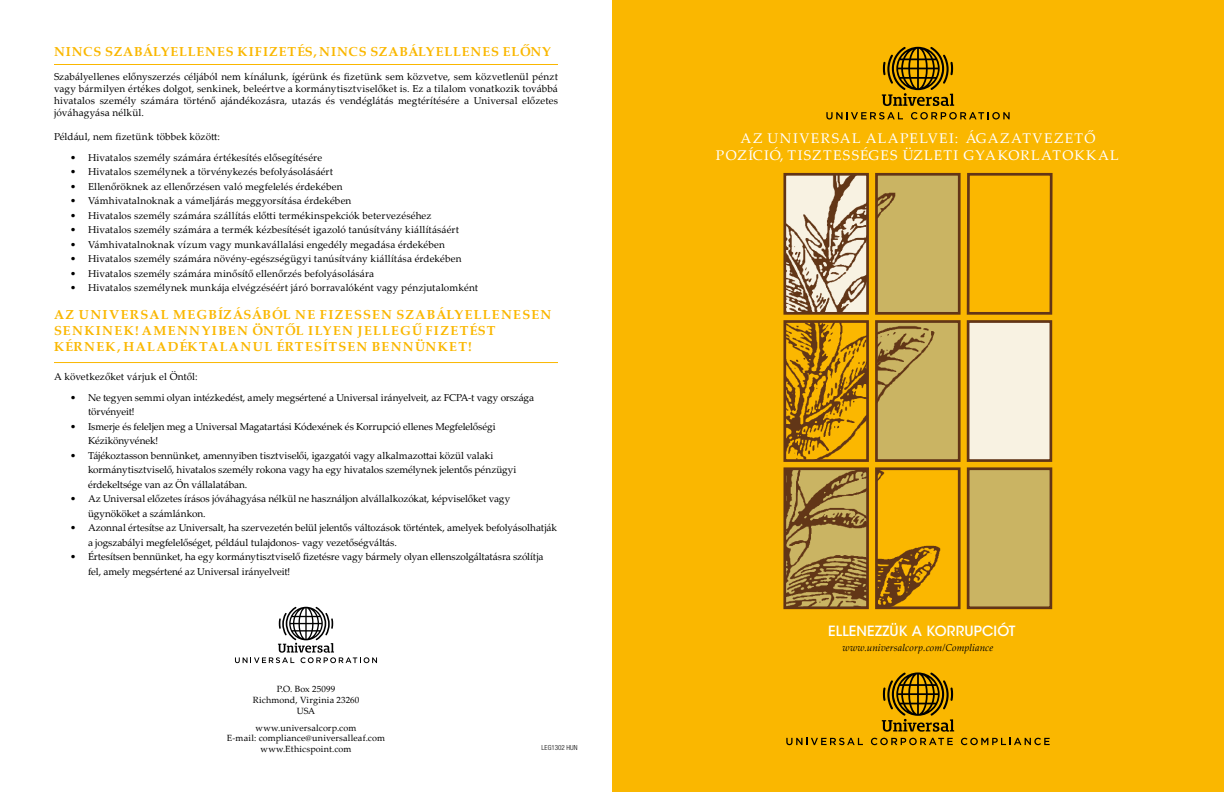
<style>
.page{position:relative;width:1224px;height:792px;background:#fff}
.page>*{position:absolute;margin:0;border:0;box-sizing:border-box;transform-origin:0 0}
.t1{font:14px/16.8px "Palatino Linotype";letter-spacing:.095em;color:#fff;text-align:center}
.t2{font:500 14px "ITC Avant Garde Std";letter-spacing:.01em;color:#fff}
.t3{font:700 13px/15.6px "Palatino Linotype";letter-spacing:.085em;color:#fab700}
.t4{font:700 13px "Palatino Linotype";letter-spacing:.065em;color:#fab700}
.t5{font:10px/14.5px "Palatino Linotype";color:#000}
.t6{font:italic 10px "Palatino Linotype";letter-spacing:.01em;color:#000}
.t7{font:9px/10.8px "Palatino Linotype";letter-spacing:.015em;color:#000;text-align:center}
.t8{font:300 condensed 7px "Helvetica Neue LT Std";color:#000}
</style>
<div class="page">
<div style="left:612px;top:0;width:612px;height:792px;background:#fab700"></div>
<div style="left:971px;top:324px;width:77px;height:134px;background:#f8f2e2"></div>
<div style="left:967px;top:320px;width:85px;height:142px;border:3px solid #623517"></div>
<img style="left:879px;top:324px;width:78px;height:134px">
<div style="left:875px;top:320px;width:86px;height:142px;border:3px solid #623517"></div>
<svg style="left:966px;top:173px;width:87px;height:142px"></svg>
<div style="left:879px;top:177px;width:78px;height:134px;background:#cab463"></div>
<div style="left:875px;top:173px;width:86px;height:142px;border:3px solid #623517"></div>
<div style="left:971px;top:471px;width:77px;height:134px;background:#cab463"></div>
<div style="left:967px;top:467px;width:85px;height:142px;border:3px solid #623517"></div>
<img style="left:879px;top:471px;width:62px;height:134px">
<div style="left:875px;top:467px;width:86px;height:142px;border:3px solid #623517"></div>
<img style="left:787px;top:324px;width:78px;height:134px">
<div style="left:783px;top:320px;width:86px;height:142px;border:3px solid #623517"></div>
<img style="left:787px;top:177px;width:78px;height:134px">
<div style="left:783px;top:173px;width:86px;height:142px;border:3px solid #623517"></div>
<img style="left:787px;top:471px;width:78px;height:134px">
<div style="left:783px;top:467px;width:86px;height:142px;border:3px solid #623517"></div>
<hr style="left:54px;top:64px;width:504px;height:1px;background:#fab700">
<hr style="left:54px;top:362px;width:504px;height:1px;background:#fab700">
<svg style="left:235px;top:607px;width:142px;height:56px"></svg>
<svg style="left:826px;top:112px;width:77px;height:8px"></svg>
<svg style="left:911px;top:112px;width:99px;height:8px"></svg>
<svg style="left:882px;top:47px;width:72px;height:59px"></svg>
<svg style="left:786px;top:738px;width:77px;height:7px"></svg>
<svg style="left:871px;top:738px;width:82px;height:7px"></svg>
<svg style="left:961px;top:738px;width:89px;height:7px"></svg>
<svg style="left:882px;top:672px;width:72px;height:60px"></svg>
<h2 class="t4" style="left:54px;top:43px;width:499px">NINCS SZABÁLYELLENES KIFIZETÉS, NINCS SZABÁLYELLENES ELŐNY</h2>
<p class="t5" style="left:54px;top:71px;width:506px;line-height:12px;text-align:justify">Szabályellenes előnyszerzés céljából nem kínálunk, ígérünk és fizetünk sem közvetve, sem közvetlenül pénzt vagy bármilyen értékes dolgot, senkinek, beleértve a kormánytisztviselőket is. Ez a tilalom vonatkozik továbbá hivatalos személy számára történő ajándékozásra, utazás és vendéglátás megtérítésére a Universal előzetes jóváhagyása nélkül.</p>
<p class="t5" style="left:54px;top:129px;width:168px">Például, nem fizetünk többek között:</p>
<p class="t5" style="left:70px;top:150px;width:254px">• Hivatalos személy számára értékesítés elősegítésére</p>
<p class="t5" style="left:70px;top:164px;width:265px">• Hivatalos személynek a törvénykezés befolyásolásáért</p>
<p class="t5" style="left:70px;top:179px;width:274px">• Ellenőröknek az ellenőrzésen való megfelelés érdekében</p>
<p class="t5" style="left:70px;top:193px;width:283px">• Vámhivatalnoknak a vámeljárás meggyorsítása érdekében</p>
<p class="t5" style="left:70px;top:208px;width:363px">• Hivatalos személy számára szállítás előtti termékinspekciók betervezéséhez</p>
<p class="t5" style="left:70px;top:222px;width:391px">• Hivatalos személy számára a termék kézbesítését igazoló tanúsítvány kiállításáért</p>
<p class="t5" style="left:70px;top:237px;width:376px">• Vámhivatalnoknak vízum vagy munkavállalási engedély megadása érdekében</p>
<p class="t5" style="left:70px;top:251px;width:393px">• Hivatalos személy számára növény-egészségügyi tanúsítvány kiállítása érdekében</p>
<p class="t5" style="left:70px;top:266px;width:306px">• Hivatalos személy számára minősítő ellenőrzés befolyásolására</p>
<p class="t5" style="left:70px;top:280px;width:410px">• Hivatalos személynek munkája elvégzéséért járó borravalóként vagy pénzjutalomként</p>
<h2 class="t3" style="left:54px;top:306px;width:499px">AZ UNIVERSAL MEGBÍZÁSÁBÓL NE FIZESSEN SZABÁLYELLENESEN<br>SENKINEK! AMENNYIBEN ÖNTŐL ILYEN JELLEGŰ FIZETÉST</h2>
<h2 class="t3" style="left:54px;top:339px;width:419px">KÉRNEK, HALADÉKTALANUL ÉRTESÍTSEN BENNÜNKET!</h2>
<p class="t5" style="left:54px;top:369px;width:145px">A következőket várjuk el Öntől:</p>
<p class="t5" style="left:88px;top:390px;width:448px;text-indent:-18px">• Ne tegyen semmi olyan intézkedést, amely megsértené a Universal irányelveit, az FCPA-t vagy országa törvényeit!</p>
<p class="t5" style="left:88px;top:419px;width:409px;text-indent:-18px">• Ismerje és feleljen meg a Universal Magatartási Kódexének és Korrupció ellenes Megfelelőségi<br>Kézikönyvének!</p>
<p class="t5" style="left:88px;top:448px;width:430px;text-indent:-18px">• Tájékoztasson bennünket, amennyiben tisztviselői, igazgatói vagy alkalmazottai közül valaki kormánytisztviselő, hivatalos személy rokona vagy ha egy hivatalos személynek jelentős pénzügyi érdekeltsége van az Ön vállalatában.</p>
<p class="t5" style="left:88px;top:491px;width:424px;text-indent:-18px">• Az Universal előzetes írásos jóváhagyása nélkül ne használjon alvállalkozókat, képviselőket vagy ügynököket a számlánkon.</p>
<p class="t5" style="left:88px;top:520px;width:471px;text-indent:-18px">• Azonnal értesítse az Universalt, ha szervezetén belül jelentős változások történtek, amelyek befolyásolhatják a jogszabályi megfelelőséget, például tulajdonos- vagy vezetőségváltás.</p>
<p class="t5" style="left:88px;top:549px;width:457px;text-indent:-18px">• Értesítsen bennünket, ha egy kormánytisztviselő fizetésre vagy bármely olyan ellenszolgáltatásra szólítja fel, amely megsértené az Universal irányelveit!</p>
<p class="t7" style="left:253px;top:683px;width:108px">P.O. Box 25099<br>Richmond, Virginia 23260<br>USA</p>
<p class="t7" style="left:227px;top:722px;width:159px">www.universalcorp.com<br>E-mail: compliance@universalleaf.com www.Ethicspoint.com</p>
<p class="t8" style="left:542px;top:744px;width:37px">LEG1302 HUN</p>
<h1 class="t1" style="left:716px;top:129px;width:404px">AZ UNIVERSAL ALAPELVEI: ÁGAZATVEZETŐ<br>POZÍCIÓ, TISZTESSÉGES ÜZLETI GYAKORLATOKKAL</h1>
<h1 class="t2" style="left:828px;top:623px;width:189px">ELLENEZZÜK A KORRUPCIÓT</h1>
<p class="t6" style="left:843px;top:641px;width:152px">www.universalcorp.com/Compliance</p>
</div>
